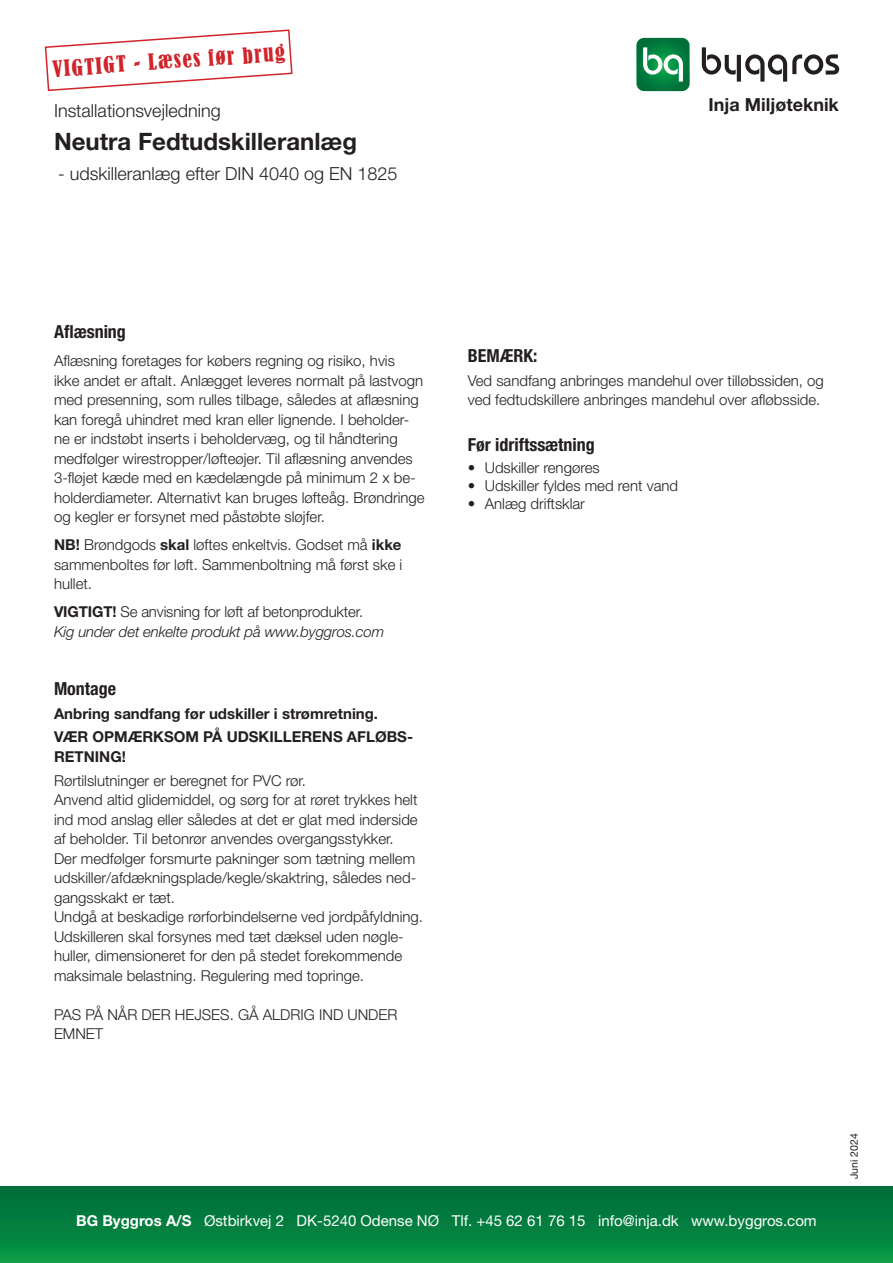
<style>
.page{position:relative;width:893px;height:1263px;background:#fff}
.page>*{position:absolute;margin:0;border:0;box-sizing:border-box;transform-origin:0 0}
.t1{font:700 24px "Helvetica Neue LT Pro";color:#231f20}
.t2{font:condensed 21px "Bernard";color:#d1232a}
.t3{font:300 18px "Helvetica Neue LT Pro";color:#231f20}
.t4{font:700 condensed 18px "Helvetica Neue LT Pro";color:#231f20}
.t5{font:700 18px "Helvetica Neue LT Pro";color:#231f20}
.t6{font:300 15px/19.5px "Helvetica Neue LT Pro";color:#231f20}
.t7{font:italic 300 15px/19.5px "Helvetica Neue LT Pro";letter-spacing:-.01em;color:#231f20}
.t8{font:700 15px/23.7px "Helvetica Neue LT Pro";color:#231f20}
.t9{font:15px "Helvetica Neue LT Pro";color:#fff}
.t10{font:10.5px "Helvetica Neue LT Pro";color:#231f20}
.s1{font-weight:700}
.s2{font-weight:700;font-style:normal}
.s3{font-style:normal}
</style>
<div class="page">
<div style="left:0;top:1186px;width:893px;height:77px;background:linear-gradient(to bottom,#006939,#089846)"></div>
<svg style="left:44px;top:29px;width:249px;height:63px"></svg>
<svg style="left:636px;top:38px;width:54px;height:53px;background:#339664"></svg>
<svg style="left:702px;top:47px;width:137px;height:35px"></svg>
<h2 class="t2" style="left:52px;top:57px;width:234px;rotate:-4deg">VIGTIGT - Læses før brug</h2>
<p class="t3" style="left:54px;top:99px;width:168px">Installationsvejledning</p>
<h1 class="t1" style="left:54px;top:126px;width:305px">Neutra Fedtudskilleranlæg</h1>
<p class="t3" style="left:58px;top:162px;width:341px">- udskilleranlæg efter DIN 4040 og EN 1825</p>
<p class="t5" style="left:708px;top:93px;width:132px">Inja Miljøteknik</p>
<p class="t4" style="left:54px;top:321px;width:73px">Aflæsning</p>
<p class="t6" style="left:54px;top:351px;width:372px">Aflæsning foretages for købers regning og risiko, hvis<br>ikke andet er aftalt. Anlægget leveres normalt på lastvogn med presenning, som rulles tilbage, således at aflæsning kan foregå uhindret med kran eller lignende. I beholder&shy;ne er indstøbt inserts i beholdervæg, og til håndtering medfølger wirestropper/løfteøjer. Til aflæsning anvendes 3-fløjet kæde med en kædelængde på minimum 2 x be&shy;holderdiameter. Alternativt kan bruges løfteåg. Brøndringe og kegler er forsynet med påstøbte sløjfer.</p>
<p class="t6" style="left:54px;top:535px;width:350px;text-align:justify"><span class="s1">NB!</span> Brøndgods <span class="s1">skal</span> løftes enkeltvis. Godset må <span class="s1">ikke </span>sammenboltes før løft. Sammenboltning må først ske i hullet.</p>
<p class="t7" style="left:54px;top:602px;width:332px"><span class="s2">VIGTIGT!</span> <span class="s3">Se anvisning for løft af betonprodukter.<br></span>Kig under det enkelte produkt på www.byggros.com</p>
<p class="t4" style="left:54px;top:678px;width:64px">Montage</p>
<p class="t8" style="left:54px;top:701px;width:361px">Anbring sandfang før udskiller i strømretning.<br>VÆR OPMÆRKSOM PÅ UDSKILLERENS AFLØBS-</p>
<p class="t8" style="left:54px;top:744px;width:73px">RETNING!</p>
<p class="t6" style="left:54px;top:770px;width:370px">Rørtilslutninger er beregnet for PVC rør.<br>Anvend altid glidemiddel, og sørg for at røret trykkes helt ind mod anslag eller således at det er glat med inderside af beholder. Til betonrør anvendes overgangsstykker.<br>Der medfølger forsmurte pakninger som tætning mellem udskiller/afdækningsplade/kegle/skaktring, således ned&shy;gangsskakt er tæt.<br>Undgå at beskadige rørforbindelserne ved jordpåfyldning.<br>Udskilleren skal forsynes med tæt dæksel uden nøgle&shy;huller, dimensioneret for den på stedet forekommende maksimale belastning. Regulering med topringe.</p>
<p class="t6" style="left:54px;top:1004px;width:345px">PAS PÅ NÅR DER HEJSES. GÅ ALDRIG IND UNDER<br>EMNET</p>
<p class="t4" style="left:468px;top:345px;width:71px">BEMÆRK:</p>
<p class="t6" style="left:468px;top:370px;width:358px">Ved sandfang anbringes mandehul over tilløbssiden, og ved fedtudskillere anbringes mandehul over afløbsside.</p>
<p class="t4" style="left:468px;top:433px;width:129px">Før idriftssætning</p>
<p class="t6" style="left:468px;top:457px;width:134px">• Udskiller rengøres</p>
<p class="t6" style="left:468px;top:475px;width:212px">• Udskiller fyldes med rent vand</p>
<p class="t6" style="left:468px;top:493px;width:119px">• Anlæg driftsklar</p>
<p class="t9" style="left:76px;top:1211px;width:742px"><span class="s1">BG Byggros A/S</span> Østbirkvej 2 DK-5240 Odense NØ Tlf. +45 62 61 76 15 info@inja.dk www.byggros.com</p>
<p class="t10" style="left:848px;top:1179px;width:47px;rotate:-90deg">Juni 2024</p>
</div>
